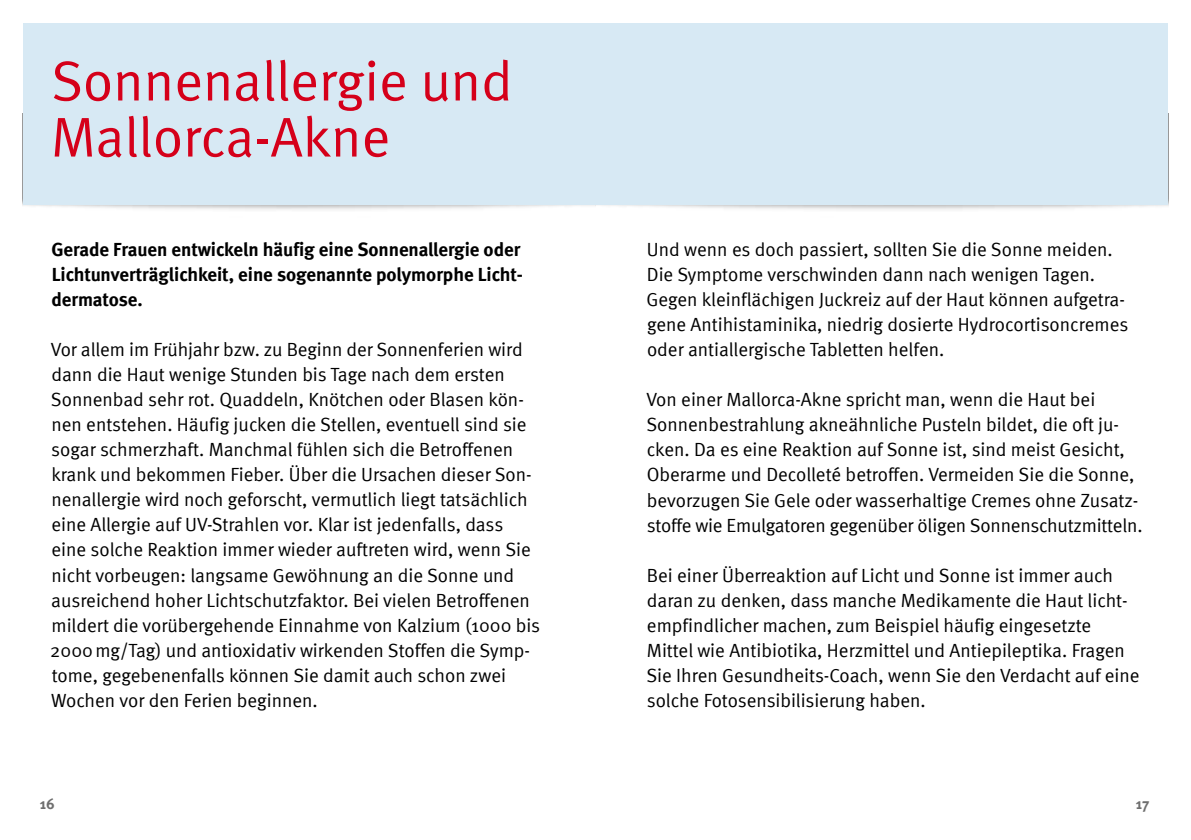
<style>
.page{position:relative;width:1191px;height:840px;background:#fff}
.page>*{position:absolute;margin:0;border:0;box-sizing:border-box;transform-origin:0 0}
.t1{font:56px/56px "Meta Normal";color:#d5001a}
.t2{font:19px/25px "Meta Normal";color:#000}
.t3{font:700 19px/25px "Meta";letter-spacing:-.005em;color:#000;text-align:justify}
.t4{font:700 15px "Meta";color:#6e6e6e}
</style>
<div class="page">
<div style="left:23px;top:23px;width:572px;height:181px;background:#d7e9f4"></div>
<div style="left:595px;top:23px;width:573px;height:181px;background:#d7e9f4"></div>
<h1 class="t1" style="left:51px;top:52px;width:463px">Sonnenallergie und<br>Mallorca-Akne</h1>
<p class="t3" style="left:51px;top:236px;width:471px">Gerade Frauen entwickeln häufig eine Sonnenallergie oder Lichtunverträglichkeit, eine sogenannte polymorphe Licht&shy;dermatose.</p>
<p class="t2" style="left:50px;top:337px;width:491px">Vor allem im Frühjahr bzw. zu Beginn der Sonnenferien wird dann die Haut wenige Stunden bis Tage nach dem ersten Sonnenbad sehr rot. Quaddeln, Knötchen oder Blasen kön&shy;nen entstehen. Häufig jucken die Stellen, eventuell sind sie sogar schmerzhaft. Manchmal fühlen sich die Betroffenen krank und bekommen Fieber. Über die Ursachen dieser Son&shy;nenallergie wird noch geforscht, vermutlich liegt tatsächlich eine Allergie auf UV-Strahlen vor. Klar ist jedenfalls, dass eine solche Reaktion immer wieder auftreten wird, wenn Sie nicht vorbeugen: langsame Gewöhnung an die Sonne und ausreichend hoher Lichtschutzfaktor. Bei vielen Betroffenen mildert die vorübergehende Einnahme von Kalzium (1000 bis 2000mg/Tag) und antioxidativ wirkenden Stoffen die Symp&shy;tome, gegebenenfalls können Sie damit auch schon zwei Wochen vor den Ferien beginnen.</p>
<p class="t2" style="left:646px;top:237px;width:483px">Und wenn es doch passiert, sollten Sie die Sonne meiden.<br>Die Symptome verschwinden dann nach wenigen Tagen.<br>Gegen kleinflächigen Juckreiz auf der Haut können aufgetra&shy;gene Antihistaminika, niedrig dosierte Hydrocortisoncremes oder antiallergische Tabletten helfen.</p>
<p class="t2" style="left:646px;top:387px;width:497px">Von einer Mallorca-Akne spricht man, wenn die Haut bei Sonnenbestrahlung akneähnliche Pusteln bildet, die oft ju&shy;cken. Da es eine Reaktion auf Sonne ist, sind meist Gesicht, Oberarme und Decolleté betroffen. Vermeiden Sie die Sonne, bevorzugen Sie Gele oder wasserhaltige Cremes ohne Zusatz&shy;stoffe wie Emulgatoren gegenüber öligen Sonnenschutzmitteln.</p>
<p class="t2" style="left:646px;top:562px;width:495px">Bei einer Überreaktion auf Licht und Sonne ist immer auch daran zu denken, dass manche Medikamente die Haut licht&shy;empfindlicher machen, zum Beispiel häufig eingesetzte Mittel wie Antibiotika, Herzmittel und Antiepileptika. Fragen Sie Ihren Gesundheits-Coach, wenn Sie den Verdacht auf eine solche Fotosensibilisierung haben.</p>
<p class="t4" style="left:40px;top:794px;width:16px">16</p>
<p class="t4" style="left:1135px;top:794px;width:15px">17</p>
</div>
